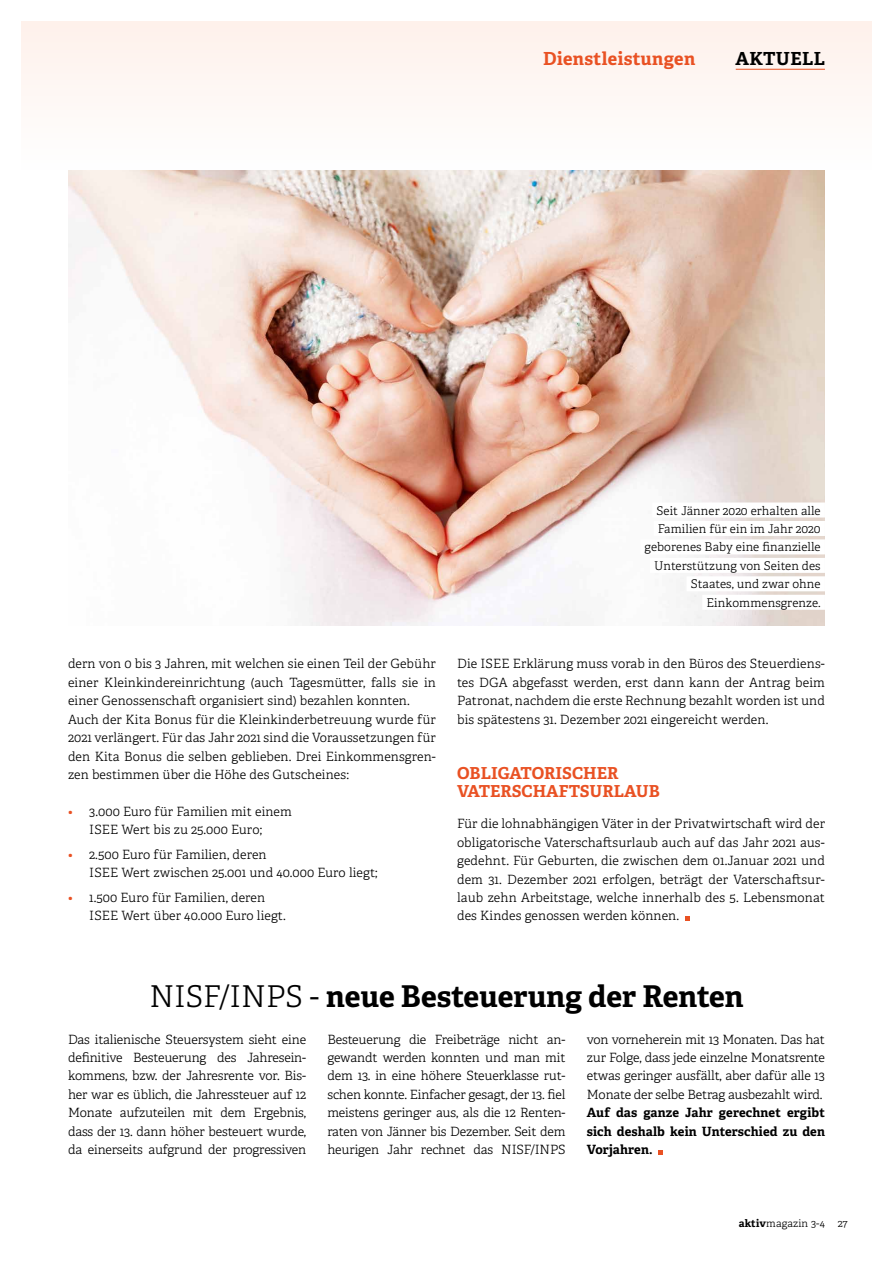
<style>
.page{position:relative;width:893px;height:1263px;background:#fff}
.page>*{position:absolute;margin:0;border:0;box-sizing:border-box;transform-origin:0 0}
.t1{font:700 30px "Adelle";color:#000}
.t2{font:700 18px "Adelle";letter-spacing:.02em;color:#e95123}
.t3{font:700 18px "Adelle";letter-spacing:.02em;color:#000}
.t4{font:700 16.5px/18.5px "Adelle";color:#e95123}
.t5{font:300 12.75px/18.5px "Adelle";letter-spacing:.01em;color:#000;text-align:justify}
.t6{font:700 12.75px/18.5px "Adelle";letter-spacing:.01em;color:#000;text-align:justify}
.t7{font:300 12px/18.5px "Adelle";letter-spacing:.01em;color:#000;text-align:right}
.t8{font:300 10.5px "Adelle";letter-spacing:.02em;color:#000}
.s1{color:#e95123}
.s2{font-weight:300}
.s3{font-weight:700}
</style>
<div class="page">
<div style="left:21px;top:21px;width:851px;height:149px;background:#fef7f4"></div>
<svg style="left:685px;top:916px;width:4px;height:4px"></svg>
<svg style="left:658px;top:1150px;width:5px;height:4px"></svg>
<img style="left:68px;top:170px;width:757px;height:455px">
<div style="left:652px;top:502px;width:173px;height:15px;background:#fff"></div>
<div style="left:654px;top:521px;width:171px;height:15px;background:#fff"></div>
<div style="left:640px;top:539px;width:185px;height:15px;background:#fff"></div>
<div style="left:650px;top:558px;width:175px;height:15px;background:#fff"></div>
<div style="left:687px;top:576px;width:138px;height:15px;background:#fff"></div>
<div style="left:702px;top:595px;width:123px;height:15px;background:#fff"></div>
<hr style="left:736px;top:69px;width:89px;height:1px;background:#e95123">
<h2 class="t2" style="left:543px;top:47px;width:154px">Dienstleistungen</h2>
<h2 class="t3" style="left:735px;top:47px;width:91px">AKTUELL</h2>
<p class="t5" style="left:68px;top:655px;width:369px;text-align:left">dern von 0 bis 3 Jahren, mit welchen sie einen Teil der Gebühr einer Kleinkindereinrichtung (auch Tagesmütter, falls sie in einer Genossenschaft organisiert sind) bezahlen konnten.<br>Auch der Kita Bonus für die Kleinkinderbetreuung wurde für 2021 verlängert. Für das Jahr 2021 sind die Voraussetzungen für den Kita Bonus die selben geblieben. Drei Einkommensgren&shy;zen bestimmen über die Höhe des Gutscheines:</p>
<p class="t5" style="left:89px;top:802px;width:204px;text-indent:-21px"><span class="s1">•</span> 3.000 Euro für Familien mit einem<br>ISEE Wert bis zu 25.000 Euro;</p>
<p class="t5" style="left:89px;top:845px;width:290px;text-indent:-21px"><span class="s1">•</span> 2.500 Euro für Familien, deren<br>ISEE Wert zwischen 25.001 und 40.000 Euro liegt;</p>
<p class="t5" style="left:89px;top:888px;width:198px;text-indent:-21px"><span class="s1">•</span> 1.500 Euro für Familien, deren<br>ISEE Wert über 40.000 Euro liegt.</p>
<p class="t7" style="left:644px;top:501px;width:178px">Seit Jänner 2020 erhalten alle<br>Familien für ein im Jahr 2020 geborenes Baby eine finanzielle<br>Unterstützung von Seiten des<br>Staates, und zwar ohne<br>Einkommensgrenze.</p>
<p class="t5" style="left:457px;top:655px;width:369px">Die ISEE Erklärung muss vorab in den Büros des Steuerdiens&shy;tes DGA abgefasst werden, erst dann kann der Antrag beim Patronat, nachdem die erste Rechnung bezahlt worden ist und bis spätestens 31. Dezember 2021 eingereicht werden.</p>
<p class="t4" style="left:457px;top:764px;width:204px">OBLIGATORISCHER<br>VATERSCHAFTSURLAUB</p>
<p class="t5" style="left:457px;top:815px;width:369px">Für die lohnabhängigen Väter in der Privatwirtschaft wird der obligatorische Vaterschaftsurlaub auch auf das Jahr 2021 aus&shy;gedehnt. Für Geburten, die zwischen dem 01.Januar 2021 und dem 31. Dezember 2021 erfolgen, beträgt der Vaterschaftsur&shy;laub zehn Arbeitstage, welche innerhalb des 5. Lebensmonat des Kindes genossen werden können.</p>
<h1 class="t1" style="left:149px;top:977px;width:596px"><span class="s2">NISF/INPS -</span> neue Besteuerung der Renten</h1>
<p class="t5" style="left:68px;top:1030px;width:240px">Das italienische Steuersystem sieht eine definitive Besteuerung des Jahresein&shy;kommens, bzw. der Jahresrente vor. Bis&shy;her war es üblich, die Jahressteuer auf 12<br>Monate aufzuteilen mit dem Ergebnis, dass der 13. dann höher besteuert wurde, da einerseits aufgrund der progressiven</p>
<p class="t5" style="left:327px;top:1030px;width:240px">Besteuerung die Freibeträge nicht an&shy;gewandt werden konnten und man mit dem 13. in eine höhere Steuerklasse rut&shy;schen konnte. Einfacher gesagt, der 13. fiel meistens geringer aus, als die 12 Renten&shy;raten von Jänner bis Dezember. Seit dem heurigen Jahr rechnet das NISF/INPS</p>
<p class="t5" style="left:587px;top:1030px;width:240px">von vorneherein mit 13 Monaten. Das hat zur Folge, dass jede einzelne Monatsrente etwas geringer ausfällt, aber dafür alle 13<br>Monate der selbe Betrag ausbezahlt wird.</p>
<p class="t6" style="left:587px;top:1103px;width:240px">Auf das ganze Jahr gerechnet ergibt sich deshalb kein Unterschied zu den Vorjahren.</p>
<p class="t8" style="left:739px;top:1217px;width:110px"><span class="s3">aktiv</span>magazin 3-4 27</p>
</div>
